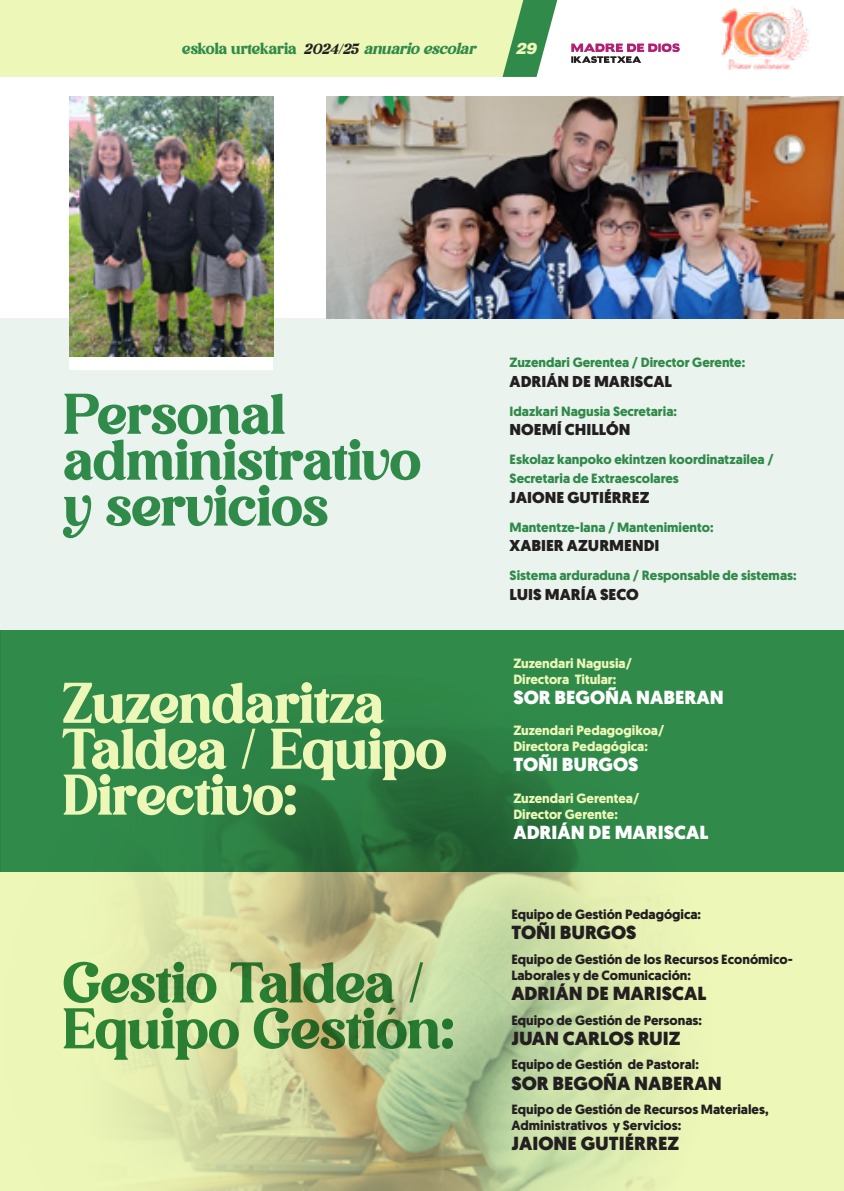
<style>
.page{position:relative;width:844px;height:1191px;background:#fff}
.page>*{position:absolute;margin:0;border:0;box-sizing:border-box;transform-origin:0 0}
.t1{font:55.3px/45.9px "Avigea";color:#308a4a}
.t2{font:55.3px/45.9px "Avigea";color:#edf7b8}
.t3{font:900 18.9px "Geomanist";color:#231f20}
.t4{font:900 18.9px "Geomanist";color:#fff}
.t5{font:900 15.75px "Geomanist";color:#231f20}
.t6{font:15.75px "Avigea";color:#308a4a}
.t7{font:italic 900 15.75px "Helvetica LT Std";color:#edf7b8}
.t8{font:700 13.47px/15.8px "Geomanist";color:#231f20}
.t9{font:700 13.47px/19.2px "Geomanist";color:#308a4a}
.t10{font:700 13.47px/15.8px "Geomanist";color:#edf7b8}
.s1{font-style:italic;font-size:14.17px;color:#231f20}
.s2{font-style:italic}
</style>
<div class="page">
<div style="left:0;top:0;width:502px;height:77px;background:#edf7b8"></div>
<svg style="left:502px;top:0;width:56px;height:77px"></svg>
<svg style="left:571px;top:43px;width:108px;height:20px"></svg>
<img style="left:721px;top:6px;width:88px;height:64px">
<div style="left:0;top:624px;width:843px;height:248px;background:#308a4a"></div>
<img style="left:0;top:630px;width:1px;height:561px">
<div style="left:0;top:872px;width:843px;height:319px;background:#edf7b8"></div>
<img style="left:117px;top:728px;width:555px;height:463px">
<div style="left:0;top:319px;width:843px;height:311px;background:#eaf3ed"></div>
<img style="left:327px;top:97px;width:516px;height:222px">
<div style="left:69px;top:97px;width:204px;height:272px;background:#fff"></div>
<img style="left:69px;top:97px;width:204px;height:259px">
<p class="t6" style="left:182px;top:39px;width:294px">eskola urtekaria <span class="s1">2024/25</span> <span class="s2">anuario escolar</span></p>
<p class="t7" style="left:515px;top:38px;width:23px">29</p>
<h1 class="t1" style="left:64px;top:392px;width:358px">Personal administrativo y servicios</h1>
<h1 class="t2" style="left:63px;top:681px;width:385px">Zuzendaritza<br>Taldea / Equipo<br>Directivo:</h1>
<h1 class="t1" style="left:63px;top:960px;width:393px">Gestio Taldea /<br>Equipo Gestión:</h1>
<p class="t9" style="left:509px;top:353px;width:237px">Zuzendari Gerentea / Director Gerente:</p>
<p class="t5" style="left:509px;top:370px;width:164px">ADRIÁN DE MARISCAL</p>
<p class="t9" style="left:509px;top:401px;width:169px">Idazkari Nagusia Secretaria:</p>
<p class="t5" style="left:509px;top:419px;width:122px">NOEMÍ CHILLÓN</p>
<p class="t9" style="left:509px;top:450px;width:265px">Eskolaz kanpoko ekintzen koordinatzailea /<br>Secretaria de Extraescolares</p>
<p class="t5" style="left:509px;top:486px;width:141px">JAIONE GUTIÉRREZ</p>
<p class="t9" style="left:509px;top:517px;width:205px">Mantentze-lana / Mantenimiento:</p>
<p class="t5" style="left:509px;top:535px;width:151px">XABIER AZURMENDI</p>
<p class="t9" style="left:509px;top:566px;width:288px">Sistema arduraduna / Responsable de sistemas:</p>
<p class="t5" style="left:509px;top:583px;width:131px">LUIS MARÍA SECO</p>
<p class="t10" style="left:513px;top:655px;width:120px">Zuzendari Nagusia/<br>Directora Titular:</p>
<h2 class="t4" style="left:513px;top:684px;width:212px">SOR BEGOÑA NABERAN</h2>
<p class="t10" style="left:513px;top:723px;width:152px">Zuzendari Pedagogikoa/<br>Directora Pedagógica:</p>
<h2 class="t4" style="left:513px;top:752px;width:127px">TOÑI BURGOS</h2>
<p class="t10" style="left:513px;top:790px;width:127px">Zuzendari Gerentea/<br>Director Gerente:</p>
<h2 class="t4" style="left:513px;top:819px;width:196px">ADRIÁN DE MARISCAL</h2>
<p class="t8" style="left:511px;top:906px;width:191px">Equipo de Gestión Pedagógica:</p>
<h2 class="t3" style="left:511px;top:919px;width:127px">TOÑI BURGOS</h2>
<p class="t8" style="left:511px;top:951px;width:283px">Equipo de Gestión de los Recursos Económico-<br>Laborales y de Comunicación:</p>
<h2 class="t3" style="left:511px;top:980px;width:196px">ADRIÁN DE MARISCAL</h2>
<p class="t8" style="left:511px;top:1012px;width:192px">Equipo de Gestión de Personas:</p>
<h2 class="t3" style="left:511px;top:1025px;width:171px">JUAN CARLOS RUIZ</h2>
<p class="t8" style="left:511px;top:1056px;width:189px">Equipo de Gestión de Pastoral:</p>
<h2 class="t3" style="left:511px;top:1070px;width:212px">SOR BEGOÑA NABERAN</h2>
<p class="t8" style="left:511px;top:1101px;width:258px">Equipo de Gestión de Recursos Materiales,<br>Administrativos y Servicios:</p>
<h2 class="t3" style="left:511px;top:1130px;width:169px">JAIONE GUTIÉRREZ</h2>
</div>
